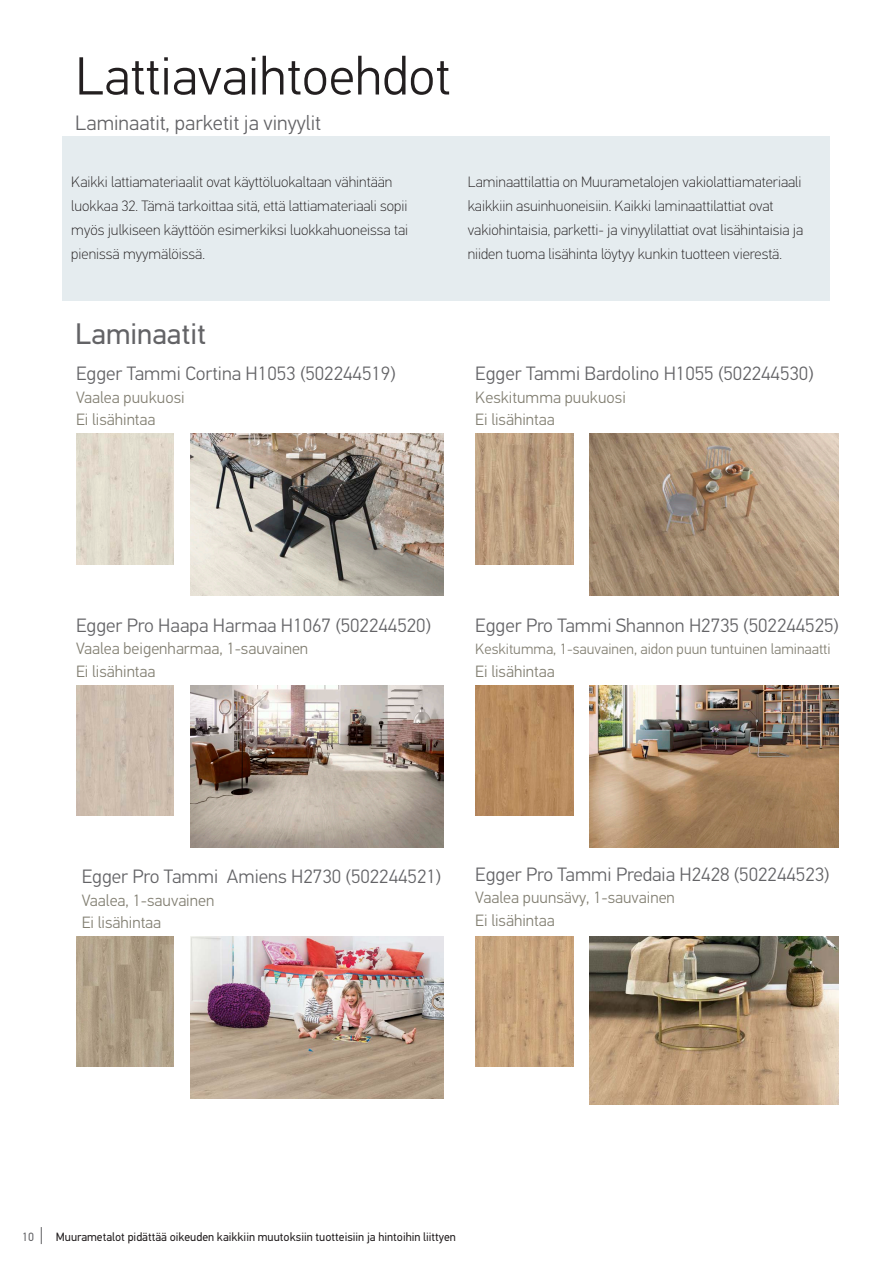
<style>
.page{position:relative;width:893px;height:1263px;background:#fff}
.page>*{position:absolute;margin:0;border:0;box-sizing:border-box;transform-origin:0 0}
.t1{font:300 53.4px "PFDIN Text Pro";color:#231f20}
.t2{font:29.7px "PFDIN Text Pro";color:#636366}
.t3{font:300 20.85px "PFDIN Text Pro";color:#636366}
.t4{font:300 19.35px "PFDIN Text Pro";color:#636366}
.t5{font:300 16.35px/22.5px "PFDIN Text Pro";color:#827f72}
.Leipis_10{font:100 15px/24px "PF Din Text Pro";color:#231f20}
.t6{font:300 14.85px "PFDIN Text Pro";color:#827f72}
.t7{font:12px "PFDIN Text Pro";color:#231f20}
.t8{font:12px "PFDIN Text Pro";color:#636366}
</style>
<div class="page">
<svg style="left:41px;top:1227px;width:1px;height:17px"></svg>
<div style="left:63px;top:136px;width:767px;height:165px;background:#e5ecef"></div>
<img style="left:76px;top:434px;width:98px;height:130px">
<img style="left:190px;top:434px;width:253px;height:162px">
<img style="left:475px;top:434px;width:98px;height:130px">
<img style="left:589px;top:434px;width:250px;height:162px">
<img style="left:76px;top:685px;width:98px;height:130px">
<img style="left:190px;top:685px;width:253px;height:162px">
<img style="left:475px;top:685px;width:98px;height:130px">
<img style="left:589px;top:685px;width:250px;height:162px">
<img style="left:76px;top:937px;width:98px;height:130px">
<img style="left:190px;top:937px;width:253px;height:162px">
<img style="left:475px;top:937px;width:98px;height:130px">
<img style="left:589px;top:937px;width:250px;height:167px">
<p class="t1" style="left:75px;top:46px;width:377px">Lattiavaihtoehdot</p>
<p class="t3" style="left:75px;top:111px;width:247px">Laminaatit, parketit ja vinyylit</p>
<p class="Leipis_10" style="left:71px;top:170px;width:338px">Kaikki lattiamateriaalit ovat käyttöluokaltaan vähintään luokkaa 32. Tämä tarkoittaa sitä, että lattiamateriaali sopii myös julkiseen käyttöön esimerkiksi luokkahuoneissa tai pienissä myymälöissä.</p>
<p class="Leipis_10" style="left:468px;top:170px;width:337px">Laminaattilattia on Muurametalojen vakiolattiamateriaali kaikkiin asuinhuoneisiin. Kaikki laminaattilattiat ovat vakiohintaisia, parketti- ja vinyylilattiat ovat lisähintaisia ja niiden tuoma lisähinta löytyy kunkin tuotteen vierestä.</p>
<p class="t2" style="left:75px;top:316px;width:133px">Laminaatit</p>
<p class="t4" style="left:76px;top:362px;width:321px">Egger Tammi Cortina H1053 (502244519)</p>
<p class="t5" style="left:76px;top:386px;width:110px">Vaalea puukuosi</p>
<p class="t5" style="left:76px;top:408px;width:81px">Ei lisähintaa</p>
<p class="t4" style="left:475px;top:362px;width:340px">Egger Tammi Bardolino H1055 (502244530)</p>
<p class="t5" style="left:475px;top:386px;width:152px">Keskitumma puukuosi<br>Ei lisähintaa</p>
<p class="t4" style="left:76px;top:614px;width:356px">Egger Pro Haapa Harmaa H1067 (502244520)</p>
<p class="t5" style="left:76px;top:637px;width:234px">Vaalea beigenharmaa, 1-sauvainen<br>Ei lisähintaa</p>
<p class="t4" style="left:475px;top:614px;width:365px">Egger Pro Tammi Shannon H2735 (502244525)</p>
<p class="t6" style="left:475px;top:640px;width:357px">Keskitumma, 1-sauvainen, aidon puun tuntuinen laminaatti</p>
<p class="t5" style="left:475px;top:660px;width:81px">Ei lisähintaa</p>
<p class="t4" style="left:82px;top:865px;width:361px">Egger Pro Tammi Amiens H2730 (502244521)</p>
<p class="t5" style="left:82px;top:889px;width:134px">Vaalea, 1-sauvainen<br>Ei lisähintaa</p>
<p class="t4" style="left:475px;top:863px;width:356px">Egger Pro Tammi Predaia H2428 (502244523)</p>
<p class="t5" style="left:475px;top:887px;width:201px">Vaalea puunsävy, 1-sauvainen<br>Ei lisähintaa</p>
<p class="t8" style="left:22px;top:1229px;width:13px">10</p>
<p class="t7" style="left:56px;top:1229px;width:401px">Muurametalot pidättää oikeuden kaikkiin muutoksiin tuotteisiin ja hintoihin liittyen</p>
</div>
